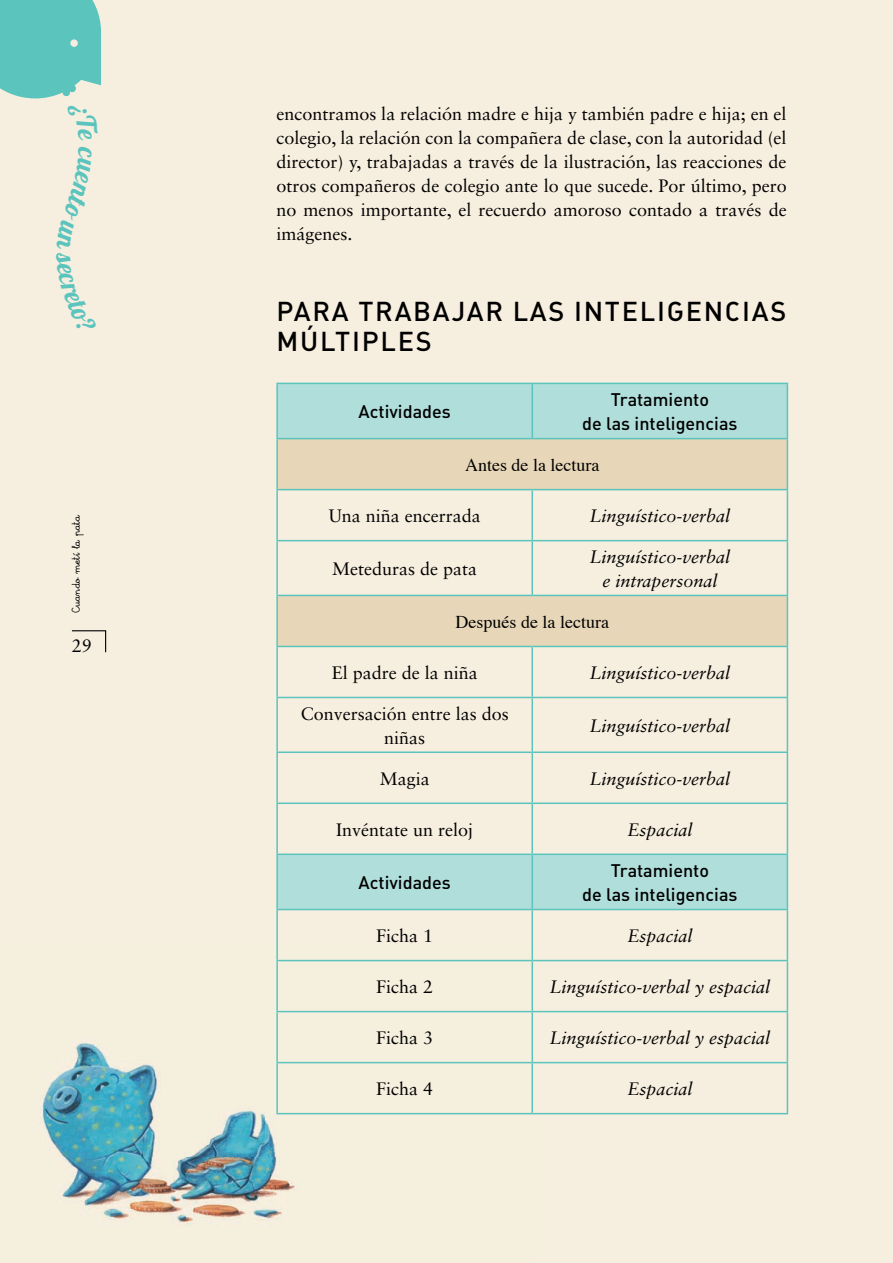
<style>
.page{position:relative;width:893px;height:1263px;background:#f6eedf}
.page>*{position:absolute;margin:0;border:0;box-sizing:border-box;transform-origin:0 0}
.t1{font:27px/30px "DIN Medium Alternate";letter-spacing:.065em;color:#000}
.t2{font:18px/24px "Sabon LT Std";color:#000;text-align:justify}
.t3{font:italic 18px/24px "Sabon LT Std";color:#000;text-align:center}
.t4{font:18px/24px "DIN Medium Alternate";color:#000;text-align:center}
.t5{font:18px "Times";color:#000}
.t6{font:12px "Escolar Pro Negra";color:#000}
</style>
<div class="page">
<img style="left:42px;top:959px;width:489px;height:265px">
<svg style="left:72px;top:630px;width:35px;height:23px"></svg>
<svg style="left:278px;top:384px;width:509px;height:525px"></svg>
<svg style="left:278px;top:439px;width:509px;height:207px"></svg>
<hr style="left:276px;top:383px;width:256px;height:1px;background:#5ac4bd">
<hr style="left:276px;top:384px;width:2px;height:54px;background:#5ac4bd">
<hr style="left:532px;top:383px;width:256px;height:1px;background:#5ac4bd">
<hr style="left:531px;top:384px;width:2px;height:54px;background:#5ac4bd">
<hr style="left:787px;top:384px;width:1px;height:54px;background:#5ac4bd">
<hr style="left:276px;top:438px;width:256px;height:1px;background:#5ac4bd">
<hr style="left:276px;top:439px;width:2px;height:50px;background:#5ac4bd">
<hr style="left:532px;top:438px;width:256px;height:1px;background:#5ac4bd">
<hr style="left:787px;top:439px;width:1px;height:50px;background:#5ac4bd">
<hr style="left:276px;top:489px;width:256px;height:1px;background:#5ac4bd">
<hr style="left:276px;top:490px;width:2px;height:50px;background:#5ac4bd">
<hr style="left:532px;top:489px;width:256px;height:1px;background:#5ac4bd">
<hr style="left:531px;top:490px;width:2px;height:50px;background:#5ac4bd">
<hr style="left:787px;top:490px;width:1px;height:50px;background:#5ac4bd">
<hr style="left:276px;top:540px;width:256px;height:1px;background:#5ac4bd">
<hr style="left:276px;top:541px;width:2px;height:54px;background:#5ac4bd">
<hr style="left:532px;top:540px;width:256px;height:1px;background:#5ac4bd">
<hr style="left:531px;top:541px;width:2px;height:54px;background:#5ac4bd">
<hr style="left:787px;top:541px;width:1px;height:54px;background:#5ac4bd">
<hr style="left:276px;top:595px;width:256px;height:1px;background:#5ac4bd">
<hr style="left:276px;top:596px;width:2px;height:50px;background:#5ac4bd">
<hr style="left:532px;top:595px;width:256px;height:1px;background:#5ac4bd">
<hr style="left:787px;top:596px;width:1px;height:50px;background:#5ac4bd">
<hr style="left:276px;top:646px;width:256px;height:1px;background:#5ac4bd">
<hr style="left:276px;top:647px;width:2px;height:50px;background:#5ac4bd">
<hr style="left:532px;top:646px;width:256px;height:1px;background:#5ac4bd">
<hr style="left:531px;top:647px;width:2px;height:50px;background:#5ac4bd">
<hr style="left:787px;top:647px;width:1px;height:50px;background:#5ac4bd">
<hr style="left:276px;top:697px;width:256px;height:1px;background:#5ac4bd">
<hr style="left:276px;top:698px;width:2px;height:53px;background:#5ac4bd">
<hr style="left:532px;top:697px;width:256px;height:1px;background:#5ac4bd">
<hr style="left:531px;top:698px;width:2px;height:53px;background:#5ac4bd">
<hr style="left:787px;top:698px;width:1px;height:53px;background:#5ac4bd">
<hr style="left:276px;top:751px;width:256px;height:2px;background:#5ac4bd">
<hr style="left:276px;top:753px;width:2px;height:49px;background:#5ac4bd">
<hr style="left:532px;top:751px;width:256px;height:2px;background:#5ac4bd">
<hr style="left:531px;top:753px;width:2px;height:49px;background:#5ac4bd">
<hr style="left:787px;top:753px;width:1px;height:49px;background:#5ac4bd">
<hr style="left:276px;top:802px;width:256px;height:2px;background:#5ac4bd">
<hr style="left:276px;top:804px;width:2px;height:49px;background:#5ac4bd">
<hr style="left:532px;top:802px;width:256px;height:2px;background:#5ac4bd">
<hr style="left:531px;top:804px;width:2px;height:49px;background:#5ac4bd">
<hr style="left:787px;top:804px;width:1px;height:49px;background:#5ac4bd">
<hr style="left:276px;top:853px;width:256px;height:2px;background:#5ac4bd">
<hr style="left:276px;top:855px;width:2px;height:54px;background:#5ac4bd">
<hr style="left:532px;top:853px;width:256px;height:2px;background:#5ac4bd">
<hr style="left:531px;top:855px;width:2px;height:54px;background:#5ac4bd">
<hr style="left:787px;top:855px;width:1px;height:54px;background:#5ac4bd">
<hr style="left:276px;top:909px;width:256px;height:1px;background:#5ac4bd">
<hr style="left:276px;top:910px;width:2px;height:50px;background:#5ac4bd">
<hr style="left:532px;top:909px;width:256px;height:1px;background:#5ac4bd">
<hr style="left:531px;top:910px;width:2px;height:50px;background:#5ac4bd">
<hr style="left:787px;top:910px;width:1px;height:50px;background:#5ac4bd">
<hr style="left:276px;top:960px;width:256px;height:1px;background:#5ac4bd">
<hr style="left:276px;top:961px;width:2px;height:50px;background:#5ac4bd">
<hr style="left:532px;top:960px;width:256px;height:1px;background:#5ac4bd">
<hr style="left:531px;top:961px;width:2px;height:50px;background:#5ac4bd">
<hr style="left:787px;top:961px;width:1px;height:50px;background:#5ac4bd">
<hr style="left:276px;top:1011px;width:256px;height:1px;background:#5ac4bd">
<hr style="left:276px;top:1012px;width:2px;height:50px;background:#5ac4bd">
<hr style="left:532px;top:1011px;width:256px;height:1px;background:#5ac4bd">
<hr style="left:531px;top:1012px;width:2px;height:50px;background:#5ac4bd">
<hr style="left:787px;top:1012px;width:1px;height:50px;background:#5ac4bd">
<hr style="left:276px;top:1062px;width:256px;height:1px;background:#5ac4bd">
<hr style="left:276px;top:1063px;width:2px;height:50px;background:#5ac4bd">
<hr style="left:532px;top:1062px;width:256px;height:1px;background:#5ac4bd">
<hr style="left:531px;top:1063px;width:2px;height:50px;background:#5ac4bd">
<hr style="left:787px;top:1063px;width:1px;height:50px;background:#5ac4bd">
<hr style="left:276px;top:1113px;width:256px;height:1px;background:#5ac4bd">
<hr style="left:532px;top:1113px;width:256px;height:1px;background:#5ac4bd">
<svg style="left:0;top:0;width:101px;height:99px"></svg>
<p class="t6" style="left:70px;top:613px;width:99px;rotate:-90deg">Cuando metí la pata</p>
<p class="t2" style="left:72px;top:634px;width:22px">29</p>
<p class="t2" style="left:276px;top:102px;width:512px">encontramos la relación madre e hija y también padre e hija; en el colegio, la relación con la compañera de clase, con la autoridad (el director) y, trabajadas a través de la ilustración, las reacciones de otros compañeros de colegio ante lo que sucede. Por último, pero no menos importante, el recuerdo amoroso contado a través de imágenes.</p>
<h1 class="t1" style="left:277px;top:295px;width:511px">PARA TRABAJAR LAS INTELIGENCIAS<br>MÚLTIPLES</h1>
<p class="t4" style="left:582px;top:387px;width:157px">Tratamiento<br>de las inteligencias</p>
<p class="t5" style="left:465px;top:448px;width:136px">Antes de la lectura</p>
<p class="t2" style="left:329px;top:504px;width:154px">Una niña encerrada</p>
<p class="t3" style="left:589px;top:504px;width:142px">Linguístico-verbal</p>
<p class="t2" style="left:332px;top:556px;width:147px">Meteduras de pata</p>
<p class="t4" style="left:359px;top:399px;width:94px">Actividades</p>
<p class="t3" style="left:589px;top:545px;width:142px">Linguístico-verbal e intrapersonal</p>
<p class="t5" style="left:456px;top:605px;width:155px">Después de la lectura</p>
<p class="t2" style="left:332px;top:660px;width:148px">El padre de la niña</p>
<p class="t3" style="left:589px;top:660px;width:142px">Linguístico-verbal</p>
<p class="t2" style="left:301px;top:701px;width:210px;text-align:center">Conversación entre las dos niñas</p>
<p class="t3" style="left:589px;top:713px;width:142px">Linguístico-verbal</p>
<p class="t2" style="left:380px;top:766px;width:52px">Magia</p>
<p class="t3" style="left:589px;top:766px;width:142px">Linguístico-verbal</p>
<p class="t2" style="left:336px;top:817px;width:138px">Invéntate un reloj</p>
<p class="t3" style="left:627px;top:817px;width:67px">Espacial</p>
<p class="t4" style="left:359px;top:870px;width:94px">Actividades</p>
<p class="t4" style="left:582px;top:858px;width:157px">Tratamiento<br>de las inteligencias</p>
<p class="t2" style="left:376px;top:923px;width:59px">Ficha 1</p>
<p class="t3" style="left:627px;top:923px;width:67px">Espacial</p>
<p class="t2" style="left:376px;top:974px;width:59px">Ficha 2</p>
<p class="t3" style="left:549px;top:975px;width:222px">Linguístico-verbal y espacial</p>
<p class="t2" style="left:376px;top:1025px;width:59px">Ficha 3</p>
<p class="t3" style="left:549px;top:1026px;width:222px">Linguístico-verbal y espacial</p>
<p class="t2" style="left:376px;top:1076px;width:59px">Ficha 4</p>
<p class="t3" style="left:627px;top:1077px;width:67px">Espacial</p>
</div>
